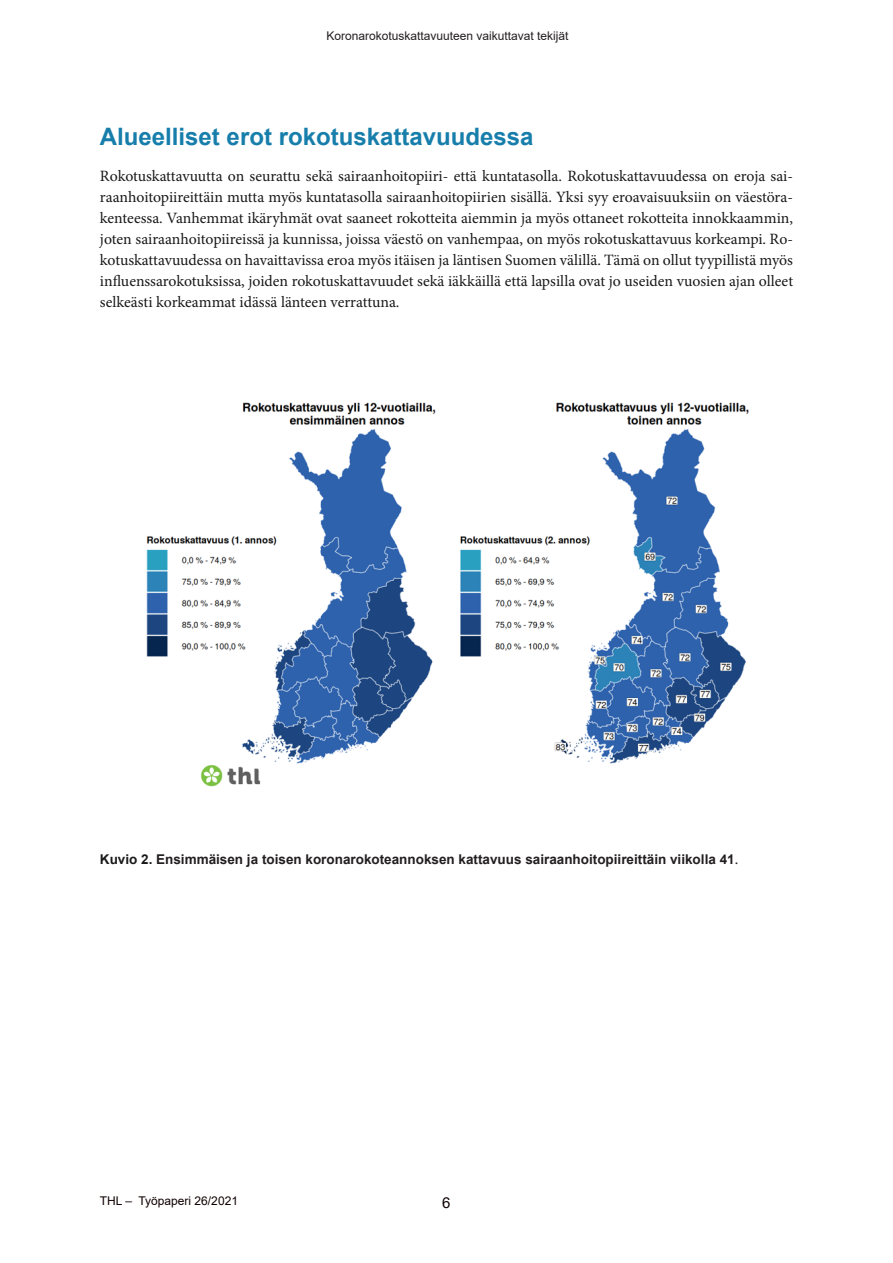
<style>
.page{position:relative;width:893px;height:1263px;background:#fff}
.page>*{position:absolute;margin:0;border:0;box-sizing:border-box;transform-origin:0 0}
.Otsikko_1{font:700 24px "Arial";color:#177eab}
.Ensimmäinen_kappale{font:15.75px/21px "Minion Pro";letter-spacing:-.005em;color:#191919;text-align:justify}
.t1{font:15px "Arial";color:#100000}
.Kuvan_taulukon_nimi{font:700 13.5px "Arial";color:#231f20}
.t2{font:12px "Arial";color:#231f20}
.t3{font:12px "Arial";color:#100000}
.s1{color:#191919}
.s2{font-family:"Minion Pro";font-weight:400;font-size:15.75px}
</style>
<div class="page">
<img style="left:146px;top:402px;width:603px;height:385px">
<p class="t2" style="left:326px;top:28px;width:244px">Koronarokotuskattavuuteen vaikuttavat tekijät</p>
<h1 class="Otsikko_1" style="left:100px;top:120px;width:435px">Alueelliset erot rokotuskattavuudessa</h1>
<p class="Ensimmäinen_kappale" style="left:100px;top:165px;width:695px">Rokotuskattavuutta on seurattu sekä sairaanhoitopiiri- että kuntatasolla. Rokotuskattavuudessa on eroja sai&shy;raanhoitopiireittäin mutta myös kuntatasolla sairaanhoitopiirien sisällä. Yksi syy eroavaisuuksiin on väestöra&shy;kenteessa. Vanhemmat ikäryhmät ovat saaneet rokotteita aiemmin ja myös ottaneet rokotteita innokkaammin, joten sairaanhoitopiireissä ja kunnissa, joissa väestö on vanhempaa, on myös rokotuskattavuus korkeampi. Ro&shy;kotuskattavuudessa on havaittavissa eroa myös itäisen ja läntisen Suomen välillä. Tämä on ollut tyypillistä myös influenssarokotuksissa, joiden rokotuskattavuudet sekä iäkkäillä että lapsilla ovat jo useiden vuosien ajan olleet selkeästi korkeammat idässä länteen verrattuna.</p>
<p class="Kuvan_taulukon_nimi" style="left:100px;top:849px;width:640px"><span class="s1">Kuvio 2.</span> Ensimmäisen ja toisen koronarokoteannoksen kattavuus sairaanhoitopiireittäin viikolla 41<span class="s2">.</span></p>
<p class="t3" style="left:100px;top:1192px;width:140px">THL – Työpaperi 26/2021</p>
<p class="t1" style="left:442px;top:1192px;width:10px">6</p>
</div>
